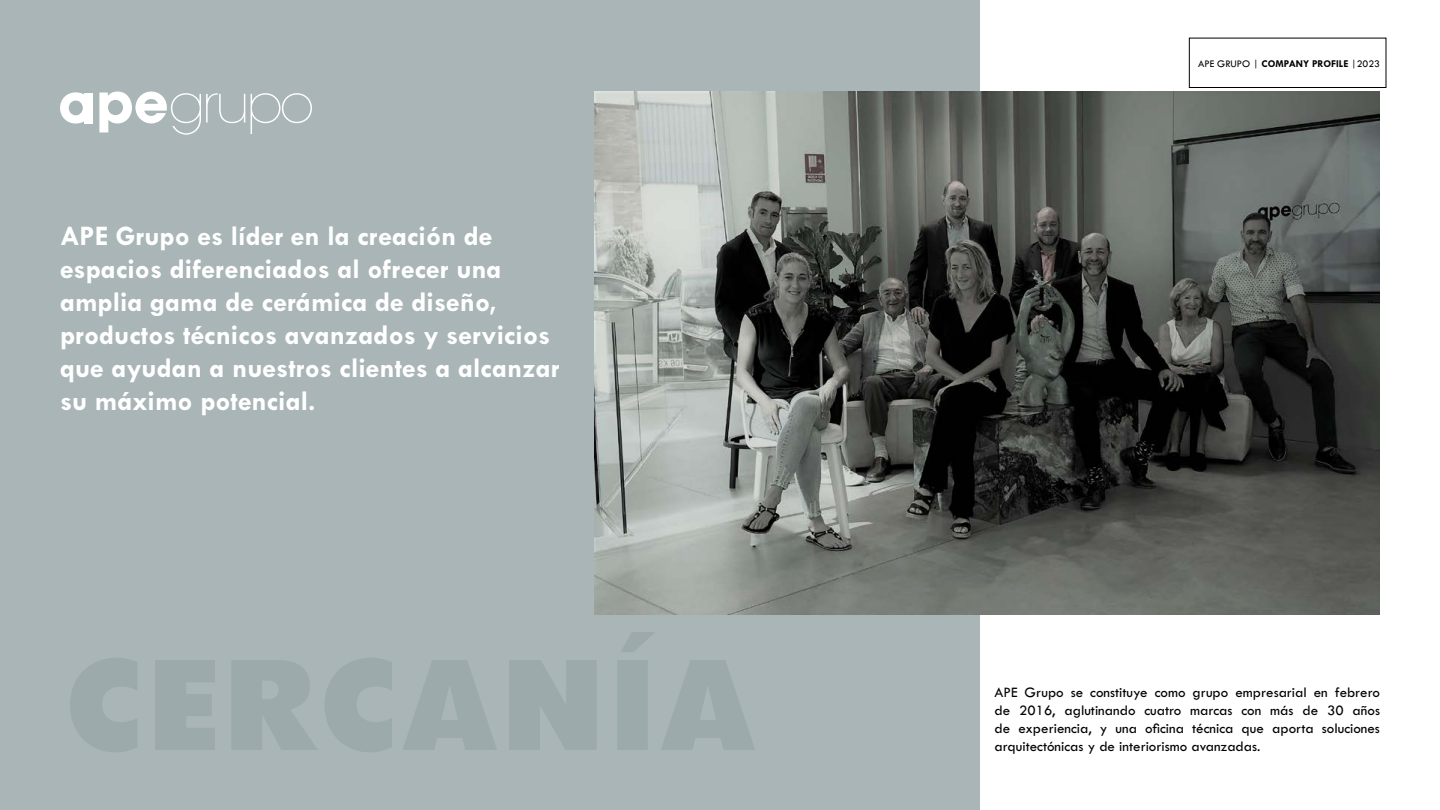
<style>
.page{position:relative;width:1440px;height:810px;background:#fff}
.page>*{position:absolute;margin:0;border:0;box-sizing:border-box;transform-origin:0 0}
.t1{font:700 28.5px/33px "Tw Cen MT Std";color:#fff}
.t2{font:15px/18px "Tw Cen MT Std";color:#000;text-align:justify}
.t3{font:10.5px "Tw Cen MT Std";color:#000}
.t4{font:700 10.5px "Tw Cen MT Std";color:#000}
.s1{font-weight:400}
.s2{font-weight:700}
</style>
<div class="page">
<div style="left:0;top:0;width:980px;height:810px;background:#a9b5b6"></div>
<img style="left:594px;top:92px;width:786px;height:523px">
<svg style="left:99px;top:91px;width:146px;height:44px"></svg>
<svg style="left:251px;top:93px;width:61px;height:41px"></svg>
<svg style="left:60px;top:92px;width:24px;height:32px"></svg>
<div style="left:84px;top:93px;width:8px;height:31px;background:#fff"></div>
<div style="left:1189px;top:38px;width:197px;height:50px;border:1px solid #000"></div>
<h1 class="t1" style="left:60px;top:220px;width:501px">APE Grupo es líder en la creación de espacios diferenciados al ofrecer una amplia gama de cerámica de diseño, productos técnicos avanzados y servicios que ayudan a nuestros clientes a alcanzar su máximo potencial.</h1>
<p class="t4" style="left:1195px;top:58px;width:160px"><span class="s1">APE GRUPO |</span> COMPANY PROFILE <span class="s1">|</span></p>
<p class="t3" style="left:1198px;top:58px;width:183px">APE GRUPO | <span class="s2">COMPANY PROFILE</span> |2023</p>
<p class="t2" style="left:994px;top:683px;width:387px">APE Grupo se constituye como grupo empresarial en febrero de 2016, aglutinando cuatro marcas con más de 30 años de experiencia, y una oficina técnica que aporta soluciones arquitectónicas y de interiorismo avanzadas.</p>
</div>
